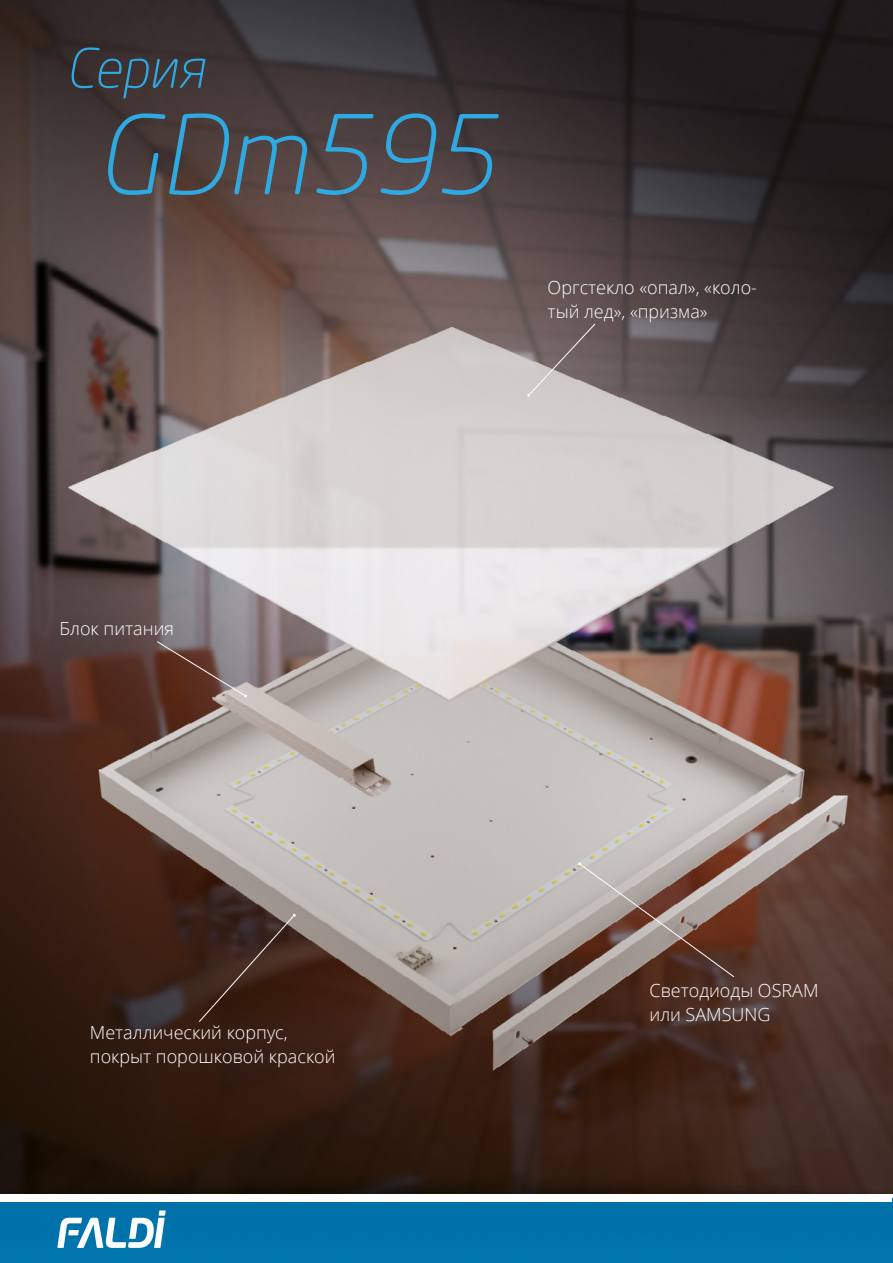
<style>
.page{position:relative;width:893px;height:1263px;background:#fff}
.page>*{position:absolute;margin:0;border:0;box-sizing:border-box;transform-origin:0 0}
.t1{font:italic 300 108px "Neo Sans Pro";color:#2fa9e1}
.t2{font:italic 300 54px "Neo Sans Pro";color:#2fa9e1}
.t3{font:300 18px/24px "Open Sans";color:#fff}
</style>
<div class="page">
<div style="left:0;top:1199px;width:893px;height:64px;background:#0072ab"></div>
<div style="left:0;top:1196px;width:891px;height:6px;background:#fff"></div>
<svg style="left:57px;top:1210px;width:109px;height:38px"></svg>
<img style="left:0;top:0;width:893px;height:1193px">
<svg style="left:156px;top:640px;width:91px;height:57px;background:#755a54"></svg>
<svg style="left:198px;top:913px;width:98px;height:110px;background:#3e271d"></svg>
<svg style="left:578px;top:862px;width:157px;height:116px;background:#907970"></svg>
<svg style="left:527px;top:323px;width:69px;height:74px;background:#918585"></svg>
<h2 class="t2" style="left:66px;top:36px;width:141px">Серия</h2>
<h1 class="t1" style="left:97px;top:90px;width:400px">GDm595</h1>
<p class="t3" style="left:548px;top:275px;width:211px">Оргстекло «опал», «коло&shy;тый лед», «призма»</p>
<p class="t3" style="left:60px;top:616px;width:116px">Блок питания</p>
<p class="t3" style="left:90px;top:1020px;width:247px">Металлический корпус, покрыт порошковой краской</p>
<p class="t3" style="left:649px;top:978px;width:171px">Светодиоды OSRAM или SAMSUNG</p>
</div>
